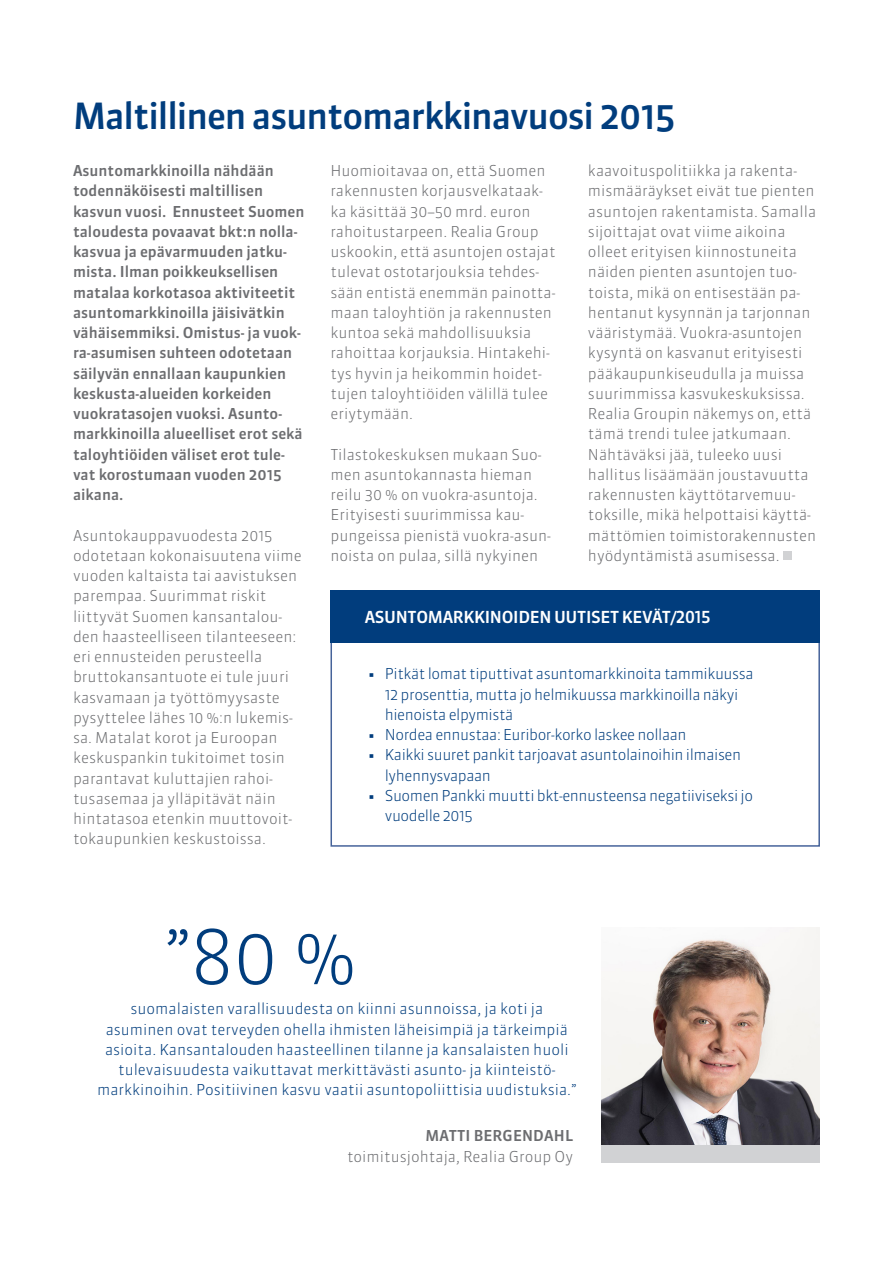
<style>
.page{position:relative;width:893px;height:1263px;background:#fff}
.page>*{position:absolute;margin:0;border:0;box-sizing:border-box;transform-origin:0 0}
.t1{font:300 75px "Sanuk OT";color:#013d7d}
.t2{font:500 36px "Sanuk OT";letter-spacing:-.03em;color:#013d7d}
.t3{font:500 16.5px "Sanuk OT";letter-spacing:-.02em;color:#fff}
.t4{font:300 15px/20.2px "Sanuk OT";color:#6c6d70}
.t5{font:500 15px/20.2px "Sanuk OT";color:#6c6d70}
.t6{font:300 15px/20.2px "Sanuk OT";letter-spacing:-.01em;color:#013d7d;text-align:center}
.t7{font:300 15px/20.2px "Sanuk OT";letter-spacing:-.03em;color:#013d7d}
</style>
<div class="page">
<div style="left:783px;top:551px;width:8px;height:9px;background:#d1d2d4"></div>
<div style="left:330px;top:590px;width:490px;height:257px;border:2px solid #46639a"></div>
<div style="left:330px;top:590px;width:490px;height:53px;background:#013d7d"></div>
<img style="left:602px;top:927px;width:218px;height:218px">
<div style="left:602px;top:1145px;width:218px;height:18px;background:#d1d2d4"></div>
<p class="t2" style="left:73px;top:94px;width:604px">Maltillinen asuntomarkkinavuosi 2015</p>
<p class="t5" style="left:73px;top:160px;width:233px">Asuntomarkkinoilla nähdään todennäköisesti maltillisen kasvun vuosi. Ennusteet Suomen taloudesta povaavat bkt:n nolla&shy;kasvua ja epävarmuuden jatku&shy;mista. Ilman poikkeuksellisen matalaa korkotasoa aktiviteetit asuntomarkkinoilla jäisivätkin vähäisemmiksi. Omistus- ja vuok&shy;ra-asumisen suhteen odotetaan säilyvän ennallaan kaupunkien keskusta-alueiden korkeiden vuokratasojen vuoksi. Asunto&shy;markkinoilla alueelliset erot sekä taloyhtiöiden väliset erot tule&shy;vat korostumaan vuoden 2015 aikana.</p>
<p class="t4" style="left:73px;top:525px;width:230px">Asuntokauppavuodesta 2015 odotetaan kokonaisuutena viime vuoden kaltaista tai aavistuksen parempaa. Suurimmat riskit liittyvät Suomen kansantalou&shy;den haasteelliseen tilanteeseen: eri ennusteiden perusteella bruttokansantuote ei tule juuri kasvamaan ja työttömyysaste pysyttelee lähes 10 %:n lukemis&shy;sa. Matalat korot ja Euroopan keskuspankin tukitoimet tosin parantavat kuluttajien rahoi&shy;tusasemaa ja ylläpitävät näin hintatasoa etenkin muuttovoit&shy;tokaupunkien keskustoissa.</p>
<p class="t4" style="left:330px;top:160px;width:227px">Huomioitavaa on, että Suomen rakennusten korjausvelkataak&shy;ka käsittää 30–50 mrd. euron rahoitustarpeen. Realia Group uskookin, että asuntojen ostajat tulevat ostotarjouksia tehdes&shy;sään entistä enemmän painotta&shy;maan taloyhtiön ja rakennusten kuntoa sekä mahdollisuuksia rahoittaa korjauksia. Hintakehi&shy;tys hyvin ja heikommin hoidet&shy;tujen taloyhtiöiden välillä tulee eriytymään.</p>
<p class="t4" style="left:330px;top:444px;width:222px">Tilastokeskuksen mukaan Suo&shy;men asuntokannasta hieman reilu 30 % on vuokra-asuntoja.<br>Erityisesti suurimmissa kau&shy;pungeissa pienistä vuokra-asun&shy;noista on pulaa, sillä nykyinen</p>
<p class="t4" style="left:588px;top:160px;width:230px">kaavoituspolitiikka ja rakenta&shy;mismääräykset eivät tue pienten asuntojen rakentamista. Samalla sijoittajat ovat viime aikoina olleet erityisen kiinnostuneita näiden pienten asuntojen tuo&shy;toista, mikä on entisestään pa&shy;hentanut kysynnän ja tarjonnan vääristymää. Vuokra-asuntojen kysyntä on kasvanut erityisesti pääkaupunkiseudulla ja muissa suurimmissa kasvukeskuksissa.<br>Realia Groupin näkemys on, että tämä trendi tulee jatkumaan.<br>Nähtäväksi jää, tuleeko uusi hallitus lisäämään joustavuutta rakennusten käyttötarvemuu&shy;toksille, mikä helpottaisi käyttä&shy;mättömien toimistorakennusten hyödyntämistä asumisessa.</p>
<p class="t3" style="left:365px;top:607px;width:347px">ASUNTOMARKKINOIDEN UUTISET KEVÄT/2015</p>
<p class="t7" style="left:385px;top:664px;width:370px;text-indent:-17px">• Pitkät lomat tiputtivat asuntomarkkinoita tammikuussa<br>12 prosenttia, mutta jo helmikuussa markkinoilla näkyi hienoista elpymistä</p>
<p class="t7" style="left:368px;top:724px;width:320px">• Nordea ennustaa: Euribor-korko laskee nollaan</p>
<p class="t7" style="left:385px;top:745px;width:358px;text-indent:-17px">• Kaikki suuret pankit tarjoavat asuntolainoihin ilmaisen lyhennysvapaan</p>
<p class="t7" style="left:385px;top:785px;width:370px;text-indent:-17px">• Suomen Pankki muutti bkt-ennusteensa negatiiviseksi jo vuodelle 2015</p>
<p class="t1" style="left:164px;top:910px;width:195px">”80 %</p>
<p class="t6" style="left:97px;top:999px;width:481px">suomalaisten varallisuudesta on kiinni asunnoissa, ja koti ja asuminen ovat terveyden ohella ihmisten läheisimpiä ja tärkeimpiä asioita. Kansantalouden haasteellinen tilanne ja kansalaisten huoli tulevaisuudesta vaikuttavat merkittävästi asunto- ja kiinteistö&shy;markkinoihin. Positiivinen kasvu vaatii asuntopoliittisia uudistuksia.”</p>
<p class="t5" style="left:425px;top:1126px;width:149px">MATTI BERGENDAHL</p>
<p class="t4" style="left:347px;top:1146px;width:228px">toimitusjohtaja, Realia Group Oy</p>
</div>
